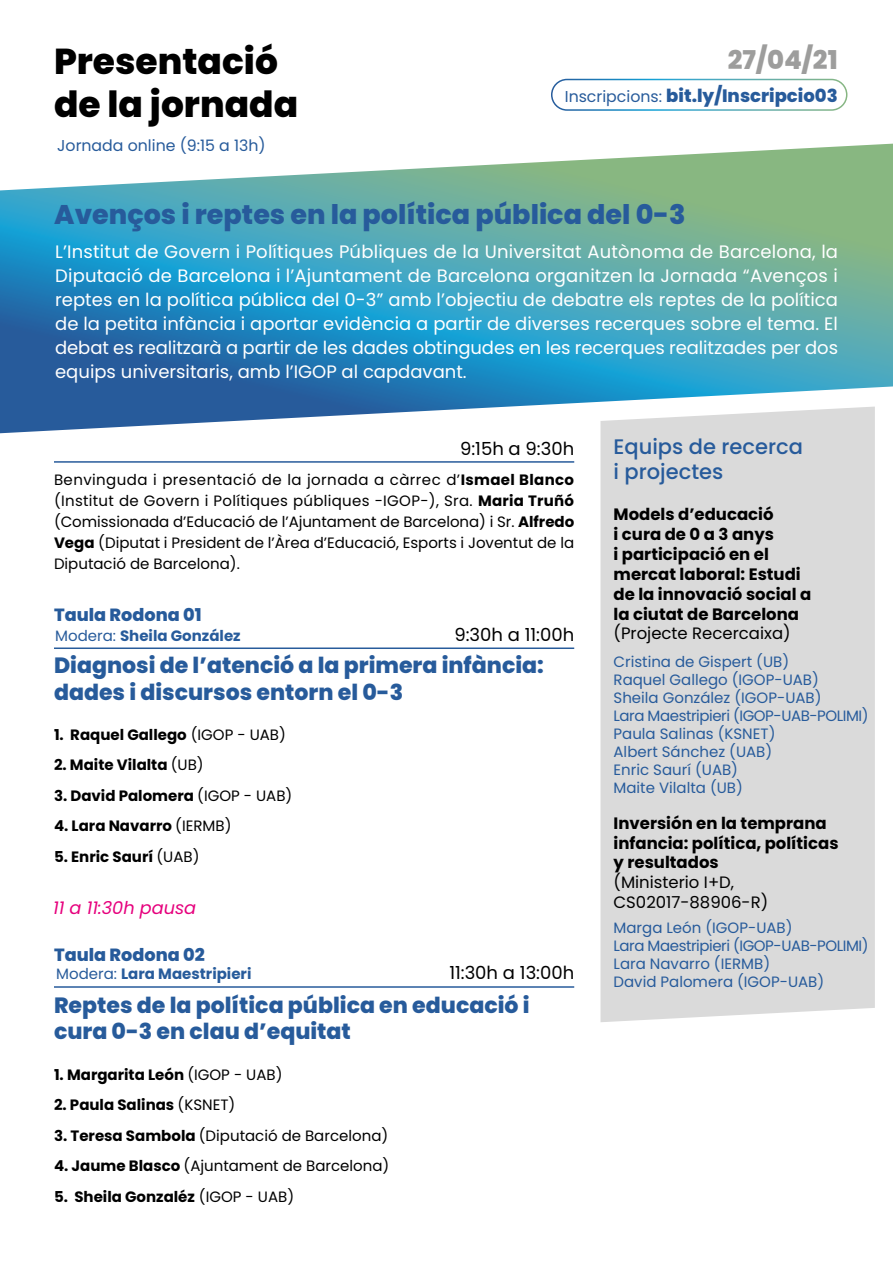
<style>
.page{position:relative;width:893px;height:1263px;background:#fff}
.page>*{position:absolute;margin:0;border:0;box-sizing:border-box;transform-origin:0 0}
.t1{font:800 36px/43.2px "Poppins";color:#000}
.t2{font:800 27px "Poppins";color:#275b9b}
.t3{font:800 25.8px "Poppins";color:#9d9d9c}
.t4{font:800 22.05px/26.5px "Poppins";color:#275b9b}
.t5{font:500 21px/25.2px "Poppins";color:#275b9b}
.t6{font:18px/24px "Poppins";color:#fff;text-align:justify}
.t7{font:18px "Poppins";color:#000}
.t8{font:800 18px "Poppins";color:#275b9b}
.t9{font:800 17.7px "Poppins";color:#275b9b}
.t10{font:italic 17.7px "Poppins";color:#e6007d}
.t11{font:700 16.5px/19.8px "Poppins";color:#000}
.t12{font:16.5px/19.8px "Poppins";color:#000}
.t13{font:15.75px "Poppins";color:#275b9b}
.t14{font:15px/21px "Poppins";color:#000;text-align:justify}
.t15{font:15px "Poppins";color:#275b9b}
.t16{font:700 15px "Poppins";color:#000}
.t17{font:15px "Poppins";letter-spacing:-.03em;color:#275b9b}
.t18{font:700 15px "Poppins";color:#275b9b}
.s1{font-weight:400;font-size:15.75px}
.s2{font-weight:700}
.s3{font-weight:400}
</style>
<div class="page">
<div style="left:600px;top:433px;width:275px;height:589px;background:#dadada"></div>
<svg style="left:0;top:144px;width:893px;height:289px;background:#63a9bb"></svg>
<hr style="left:54px;top:986px;width:520px;height:2px;background:#275b9b">
<hr style="left:54px;top:647px;width:520px;height:2px;background:#275b9b">
<hr style="left:54px;top:461px;width:520px;height:2px;background:#275b9b">
<div style="left:551px;top:79px;width:296px;height:32px;border:2px solid #fff;border-radius:15px"></div>
<p class="t1" style="left:54px;top:40px;width:246px">Presentació de la jornada</p>
<p class="t3" style="left:728px;top:45px;width:111px">27/04/21</p>
<p class="t8" style="left:565px;top:85px;width:274px"><span class="s1">Inscripcions:</span> bit.ly/Inscripcio03</p>
<p class="t13" style="left:57px;top:136px;width:210px">Jornada online (9:15 a 13h)</p>
<p class="t2" style="left:54px;top:199px;width:633px">Avenços i reptes en la política pública del 0-3</p>
<p class="t6" style="left:55px;top:240px;width:784px">L’Institut de Govern i Polítiques Públiques de la Universitat Autònoma de Barcelona, la Diputació de Barcelona i l’Ajuntament de Barcelona organitzen la Jornada “Avenços i reptes en la política pública del 0-3” amb l’objectiu de debatre els reptes de la política de la petita infància i aportar evidència a partir de diverses recerques sobre el tema. El debat es realitzarà a partir de les dades obtingudes en les recerques realitzades per dos equips universitaris, amb l’IGOP al capdavant.</p>
<p class="t7" style="left:460px;top:438px;width:116px">9:15h a 9:30h</p>
<p class="t14" style="left:54px;top:469px;width:522px">Benvinguda i presentació de la jornada a càrrec d’<span class="s2">Ismael Blanco </span>(Institut de Govern i Polítiques públiques -IGOP-), Sra. <span class="s2">Maria Truñó </span>(Comissionada d’Educació de l’Ajuntament de Barcelona) i Sr. <span class="s2">Alfredo Vega</span> (Diputat i President de l’Àrea d’Educació, Esports i Joventut de la Diputació de Barcelona).</p>
<p class="t9" style="left:54px;top:605px;width:149px">Taula Rodona 01</p>
<p class="t4" style="left:54px;top:652px;width:491px">Diagnosi de l’atenció a la primera infància: dades i discursos entorn el 0-3</p>
<p class="t7" style="left:454px;top:624px;width:121px">9:30h a 11:00h</p>
<p class="t18" style="left:55px;top:627px;width:187px"><span class="s3">Modera:</span> Sheila González</p>
<p class="t16" style="left:54px;top:726px;width:233px">1. Raquel Gallego <span class="s3">(IGOP - UAB)</span></p>
<p class="t16" style="left:54px;top:756px;width:151px">2. Maite Vilalta <span class="s3">(UB)</span></p>
<p class="t16" style="left:54px;top:787px;width:240px">3. David Palomera <span class="s3">(IGOP - UAB)</span></p>
<p class="t16" style="left:54px;top:817px;width:179px">4. Lara Navarro <span class="s3">(IERMB)</span></p>
<p class="t16" style="left:54px;top:848px;width:147px">5. Enric Saurí <span class="s3">(UAB)</span></p>
<p class="t10" style="left:53px;top:897px;width:145px">11 a 11:30h pausa</p>
<p class="t9" style="left:54px;top:944px;width:152px">Taula Rodona 02</p>
<p class="t4" style="left:54px;top:992px;width:477px">Reptes de la política pública en educació i cura 0-3 en clau d’equitat</p>
<p class="t7" style="left:449px;top:963px;width:126px">11:30h a 13:00h</p>
<p class="t18" style="left:56px;top:965px;width:197px"><span class="s3">Modera:</span> Lara Maestripieri</p>
<p class="t16" style="left:54px;top:1066px;width:230px">1. Margarita León <span class="s3">(IGOP - UAB)</span></p>
<p class="t16" style="left:54px;top:1096px;width:183px">2. Paula Salinas <span class="s3">(KSNET)</span></p>
<p class="t14" style="left:54px;top:1125px;width:336px"><span class="s2">3. Teresa Sambola</span> (Diputació de Barcelona)</p>
<p class="t14" style="left:54px;top:1155px;width:337px"><span class="s2">4. Jaume Blasco</span> (Ajuntament de Barcelona)</p>
<p class="t16" style="left:54px;top:1188px;width:242px">5. Sheila Gonzaléz <span class="s3">(IGOP - UAB)</span></p>
<p class="t5" style="left:613px;top:434px;width:191px">Equips de recerca i projectes</p>
<p class="t11" style="left:613px;top:505px;width:199px">Models d’educació<br>i cura de 0 a 3 anys<br>i participació en el mercat laboral: Estudi de la innovació social a la ciutat de Barcelona <span class="s3">(Projecte Recercaixa)</span></p>
<p class="t15" style="left:613px;top:653px;width:177px">Cristina de Gispert (UB)</p>
<p class="t15" style="left:613px;top:671px;width:207px">Raquel Gallego (IGOP-UAB)</p>
<p class="t15" style="left:613px;top:689px;width:210px">Sheila González (IGOP-UAB)</p>
<p class="t17" style="left:613px;top:707px;width:257px">Lara Maestripieri (IGOP-UAB-POLIMI)</p>
<p class="t15" style="left:613px;top:725px;width:163px">Paula Salinas (KSNET)</p>
<p class="t15" style="left:613px;top:743px;width:160px">Albert Sánchez (UAB)</p>
<p class="t15" style="left:613px;top:761px;width:126px">Enric Saurí (UAB)</p>
<p class="t15" style="left:613px;top:779px;width:131px">Maite Vilalta (UB)</p>
<p class="t11" style="left:613px;top:813px;width:227px">Inversión en la temprana infancia: política, políticas y resultados</p>
<p class="t12" style="left:613px;top:872px;width:156px">(Ministerio I+D,<br>CS02017-88906-R)</p>
<p class="t15" style="left:613px;top:919px;width:181px">Marga León (IGOP-UAB)</p>
<p class="t17" style="left:613px;top:937px;width:257px">Lara Maestripieri (IGOP-UAB-POLIMI)</p>
<p class="t15" style="left:613px;top:955px;width:158px">Lara Navarro (IERMB)</p>
<p class="t15" style="left:613px;top:973px;width:212px">David Palomera (IGOP-UAB)</p>
</div>
